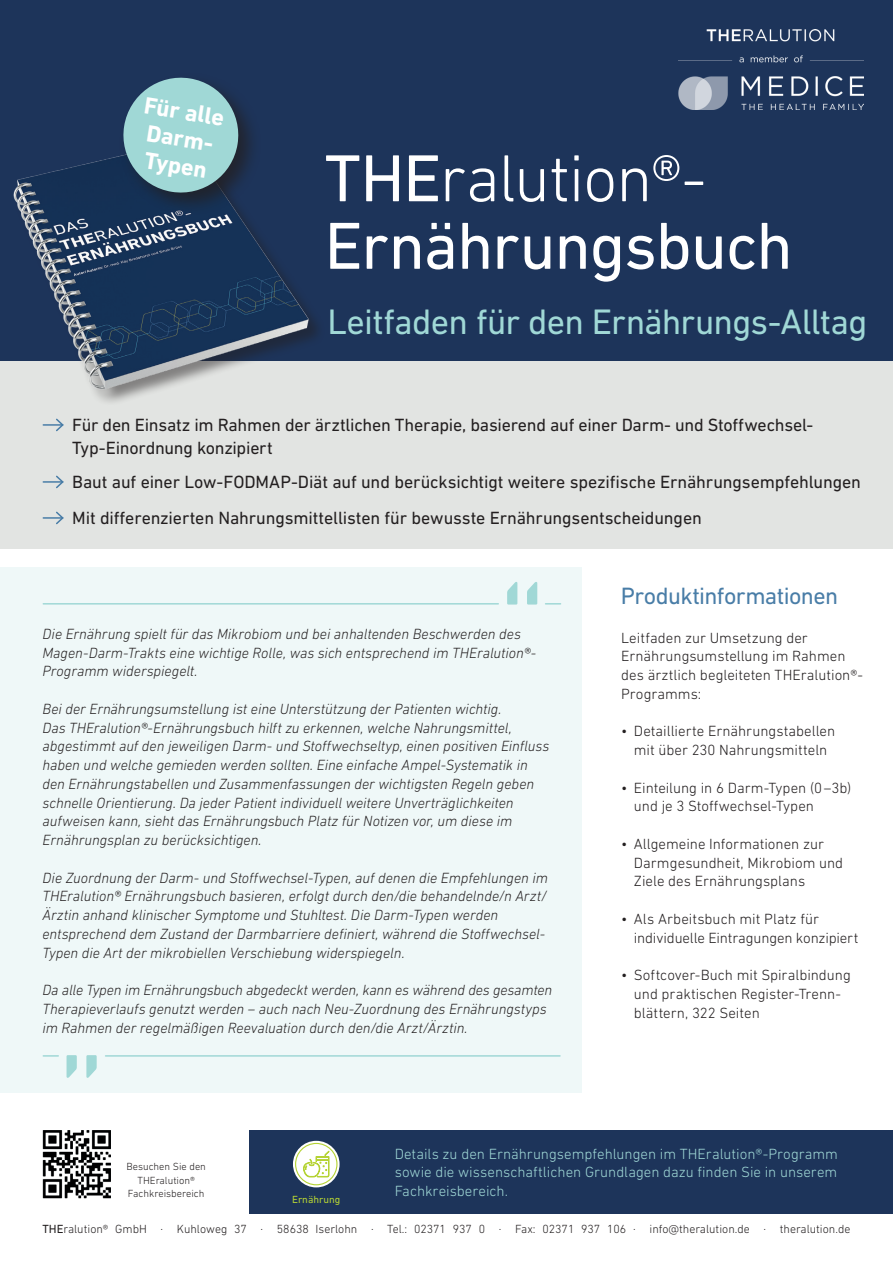
<style>
.page{position:relative;width:893px;height:1263px;background:#fff}
.page>*{position:absolute;margin:0;border:0;box-sizing:border-box;transform-origin:0 0}
.t1{font:67.5px/67.5px "DIN Next LT Pro";letter-spacing:-.025em;color:#fff}
.t2{font:36px "DIN Next LT Pro";letter-spacing:-.02em;color:#a0d8d6}
.t3{font:24px "DIN Next LT Pro";letter-spacing:-.025em;color:#497da7}
.t4{font:700 24px/27px "DIN Next LT Pro";color:#fff}
.t5{font:18px/22.5px "DIN Next LT Pro";letter-spacing:-.01em;color:#231f20}
.t6{font:italic 300 15px/18.8px "DIN Next LT Pro";letter-spacing:-.005em;color:#231f20}
.t7{font:300 15px/18.8px "DIN Next LT Pro";color:#231f20}
.t8{font:300 15px/18.8px "DIN Next LT Pro";color:#a0d8d6;text-align:justify}
.t9{font:300 12px "DIN Next LT Pro";color:#231f20}
.t10{font:300 10.5px/13.5px "DIN Next LT Pro";color:#231f20;text-align:center}
.t11{font:10.5px "DIN Next LT Pro";color:#b5d334}
.s1{font-weight:300}
.s2{font-weight:400}
</style>
<div class="page">
<div style="left:0;top:568px;width:582px;height:525px;background:#eff8f8"></div>
<div style="left:0;top:0;width:893px;height:380px;background:#1d345a"></div>
<div style="left:250px;top:1130px;width:643px;height:83px;background:#1d345a"></div>
<div style="left:0;top:361px;width:893px;height:188px;background:#e2e4e2"></div>
<div style="left:15px;top:141px;width:311px;height:265px;background:#231f20;opacity:.5"></div>
<img style="left:13px;top:141px;width:296px;height:265px">
<div style="left:119px;top:73px;width:142px;height:142px;background:#231f20;opacity:.75"></div>
<svg style="left:119px;top:73px;width:123px;height:124px"></svg>
<img style="left:43px;top:1130px;width:68px;height:68px">
<hr style="left:43px;top:424px;width:20px;height:2px;background:#497da7">
<svg style="left:55px;top:418px;width:9px;height:14px"></svg>
<hr style="left:43px;top:481px;width:20px;height:2px;background:#497da7">
<svg style="left:55px;top:475px;width:9px;height:14px"></svg>
<hr style="left:43px;top:517px;width:20px;height:2px;background:#497da7">
<svg style="left:55px;top:511px;width:9px;height:14px"></svg>
<svg style="left:293px;top:1141px;width:47px;height:46px"></svg>
<svg style="left:295px;top:1143px;width:42px;height:42px;background:#d7e0c2"></svg>
<img style="left:679px;top:30px;width:184px;height:79px">
<svg style="left:507px;top:582px;width:10px;height:22px"></svg>
<svg style="left:527px;top:582px;width:10px;height:22px"></svg>
<svg style="left:545px;top:603px;width:16px;height:1px"></svg>
<hr style="left:43px;top:603px;width:455px;height:1px;background:#a0d8d6">
<svg style="left:86px;top:1055px;width:11px;height:23px"></svg>
<svg style="left:67px;top:1055px;width:10px;height:23px"></svg>
<svg style="left:43px;top:1055px;width:15px;height:2px"></svg>
<hr style="left:106px;top:1055px;width:454px;height:2px;background:#a0d8d6">
<h3 class="t4" style="left:146px;top:92px;width:82px;rotate:9deg">Für alle<br>Darm-<br>Typen</h3>
<h1 class="t1" style="left:325px;top:144px;width:470px">THE<span class="s1">ralution®-<br></span>Ernährungsbuch</h1>
<h2 class="t2" style="left:328px;top:301px;width:541px">Leitfaden für den Ernährungs-Alltag</h2>
<p class="t5" style="left:72px;top:413px;width:743px">Für den Einsatz im Rahmen der ärztlichen Therapie, basierend auf einer Darm- und Stoffwechsel-<br>Typ-Einordnung konzipiert</p>
<p class="t5" style="left:72px;top:464px;width:790px;line-height:36px">Baut auf einer Low-FODMAP-Diät auf und berücksichtigt weitere spezifische Ernährungsempfehlungen<br>Mit differenzierten Nahrungsmittellisten für bewusste Ernährungsentscheidungen</p>
<p class="t6" style="left:43px;top:624px;width:495px">Die Ernährung spielt für das Mikrobiom und bei anhaltenden Beschwerden des<br>Magen-Darm-Trakts eine wichtige Rolle, was sich entsprechend im THEralution®-<br>Programm widerspiegelt.</p>
<p class="t6" style="left:43px;top:699px;width:508px">Bei der Ernährungsumstellung ist eine Unterstützung der Patienten wichtig.<br>Das THEralution®-Ernährungsbuch hilft zu erkennen, welche Nahrungsmittel, abgestimmt auf den jeweiligen Darm- und Stoffwechseltyp, einen positiven Einfluss haben und welche gemieden werden sollten. Eine einfache Ampel-Systematik in den Ernährungstabellen und Zusammenfassungen der wichtigsten Regeln geben schnelle Orientierung. Da jeder Patient individuell weitere Unverträglichkeiten aufweisen kann, sieht das Ernährungsbuch Platz für Notizen vor, um diese im Ernährungsplan zu berücksichtigen.</p>
<p class="t6" style="left:43px;top:868px;width:507px">Die Zuordnung der Darm- und Stoffwechsel-Typen, auf denen die Empfehlungen im THEralution® Ernährungsbuch basieren, erfolgt durch den/die behandelnde/n Arzt/ Ärztin anhand klinischer Symptome und Stuhltest. Die Darm-Typen werden entsprechend dem Zustand der Darmbarriere definiert, während die Stoffwechsel-Typen die Art der mikrobiellen Verschiebung widerspiegeln.</p>
<p class="t6" style="left:43px;top:980px;width:511px">Da alle Typen im Ernährungsbuch abgedeckt werden, kann es während des gesamten<br>Therapieverlaufs genutzt werden – auch nach Neu-Zuordnung des Ernährungstyps im Rahmen der regelmäßigen Reevaluation durch den/die Arzt/Ärztin.</p>
<h3 class="t3" style="left:621px;top:582px;width:219px">Produktinformationen</h3>
<p class="t7" style="left:621px;top:628px;width:243px">Leitfaden zur Umsetzung der<br>Ernährungsumstellung im Rahmen des ärztlich begleiteten THEralution®-<br>Programms:</p>
<p class="t7" style="left:621px;top:722px;width:216px;text-align:center">• Detaillierte Ernährungstabellen mit über 230 Nahrungsmitteln</p>
<p class="t7" style="left:634px;top:778px;width:219px;text-indent:-13px">• Einteilung in 6 Darm-Typen (0–3b) und je 3 Stoffwechsel-Typen</p>
<p class="t7" style="left:634px;top:834px;width:211px;text-indent:-13px">• Allgemeine Informationen zur<br>Darmgesundheit, Mikrobiom und<br>Ziele des Ernährungsplans</p>
<p class="t7" style="left:634px;top:909px;width:226px;text-indent:-13px">• Als Arbeitsbuch mit Platz für individuelle Eintragungen konzipiert</p>
<p class="t7" style="left:634px;top:965px;width:218px;text-indent:-13px">• Softcover-Buch mit Spiralbindung und praktischen Register-Trenn&shy;blättern, 322 Seiten</p>
<p class="t8" style="left:395px;top:1144px;width:445px">Details zu den Ernährungsempfehlungen im THEralution®-Programm sowie die wissenschaftlichen Grundlagen dazu finden Sie in unserem Fachkreisbereich.</p>
<p class="t9" style="left:43px;top:1222px;width:809px"><span class="s2">THE</span>ralution® GmbH . Kuhloweg 37 . 58638 Iserlohn . Tel.: 02371 937 0 . Fax: 02371 937 106 . info@theralution.de . theralution.de</p>
<p class="t10" style="left:126px;top:1160px;width:81px">Besuchen Sie den<br>THEralution®<br>Fachkreisbereich</p>
<p class="t11" style="left:292px;top:1193px;width:50px">Ernährung</p>
</div>
